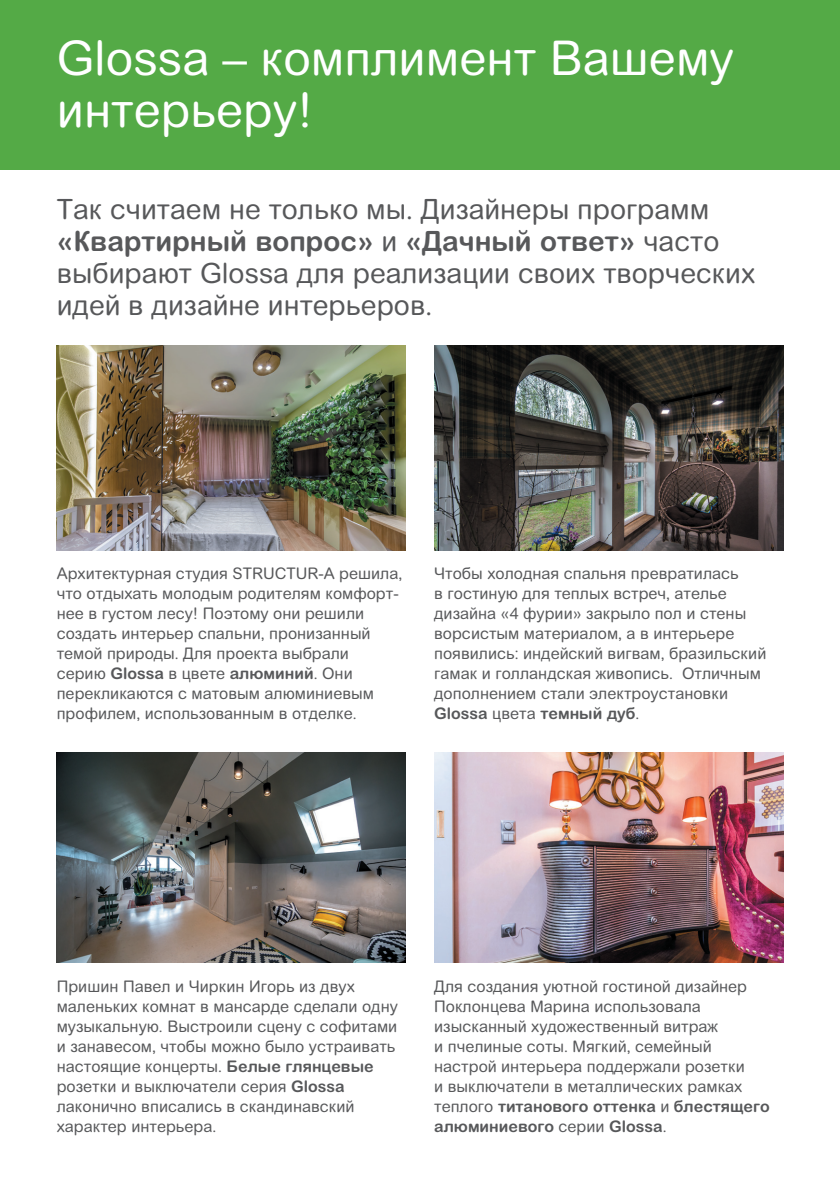
<style>
.page{position:relative;width:840px;height:1191px;background:#fff}
.page>*{position:absolute;margin:0;border:0;box-sizing:border-box;transform-origin:0 0}
.t1{font:48px/52px "Arial Rounded MT Pro Cyr";color:#fff}
.t2{font:28px/32px "Arial Rounded MT Pro Cyr";color:#57585a}
.t3{font:16px/20px "Arial Rounded MT Pro Cyr";color:#57585a}
.s1{font-weight:700}
</style>
<div class="page">
<div style="left:0;top:0;width:839px;height:170px;background:#54aa46"></div>
<img style="left:57px;top:346px;width:348px;height:204px">
<img style="left:57px;top:753px;width:348px;height:209px">
<img style="left:434px;top:346px;width:348px;height:204px">
<img style="left:434px;top:753px;width:348px;height:209px">
<h1 class="t1" style="left:57px;top:34px;width:678px">Glossa – комплимент Вашему интерьеру!</h1>
<h2 class="t2" style="left:57px;top:194px;width:699px">Так считаем не только мы. Дизайнеры программ <span class="s1">«Квартирный вопрос»</span> и <span class="s1">«Дачный ответ»</span> часто выбирают Glossa для реализации своих творческих идей в дизайне интерьеров.</h2>
<p class="t3" style="left:57px;top:564px;width:347px">Архитектурная студия STRUCTUR-A решила, что отдыхать молодым родителям комфорт&shy;нее в густом лесу! Поэтому они решили создать интерьер спальни, пронизанный темой природы. Для проекта выбрали<br>серию <span class="s1">Glossa</span> в цвете <span class="s1">алюминий</span>. Они перекликаются с матовым алюминиевым профилем, использованным в отделке.</p>
<p class="t3" style="left:434px;top:564px;width:333px">Чтобы холодная спальня превратилась<br>в гостиную для теплых встреч, ателье дизайна «4 фурии» закрыло пол и стены ворсистым материалом, а в интерьере появились: индейский вигвам, бразильский гамак и голландская живопись. Отличным дополнением стали электроустановки <span class="s1">Glossa</span> цвета <span class="s1">темный дуб</span>.</p>
<p class="t3" style="left:57px;top:976px;width:342px">Пришин Павел и Чиркин Игорь из двух маленьких комнат в мансарде сделали одну музыкальную. Выстроили сцену с софитами и занавесом, чтобы можно было устраивать настоящие концерты. <span class="s1">Белые глянцевые </span>розетки и выключатели серия <span class="s1">Glossa </span>лаконично вписались в скандинавский характер интерьера.</p>
<p class="t3" style="left:434px;top:976px;width:337px">Для создания уютной гостиной дизайнер Поклонцева Марина использовала изысканный художественный витраж<br>и пчелиные соты. Мягкий, семейный настрой интерьера поддержали розетки<br>и выключатели в металлических рамках теплого <span class="s1">титанового оттенка</span> и <span class="s1">блестящего алюминиевого</span> серии <span class="s1">Glossa</span>.</p>
</div>
